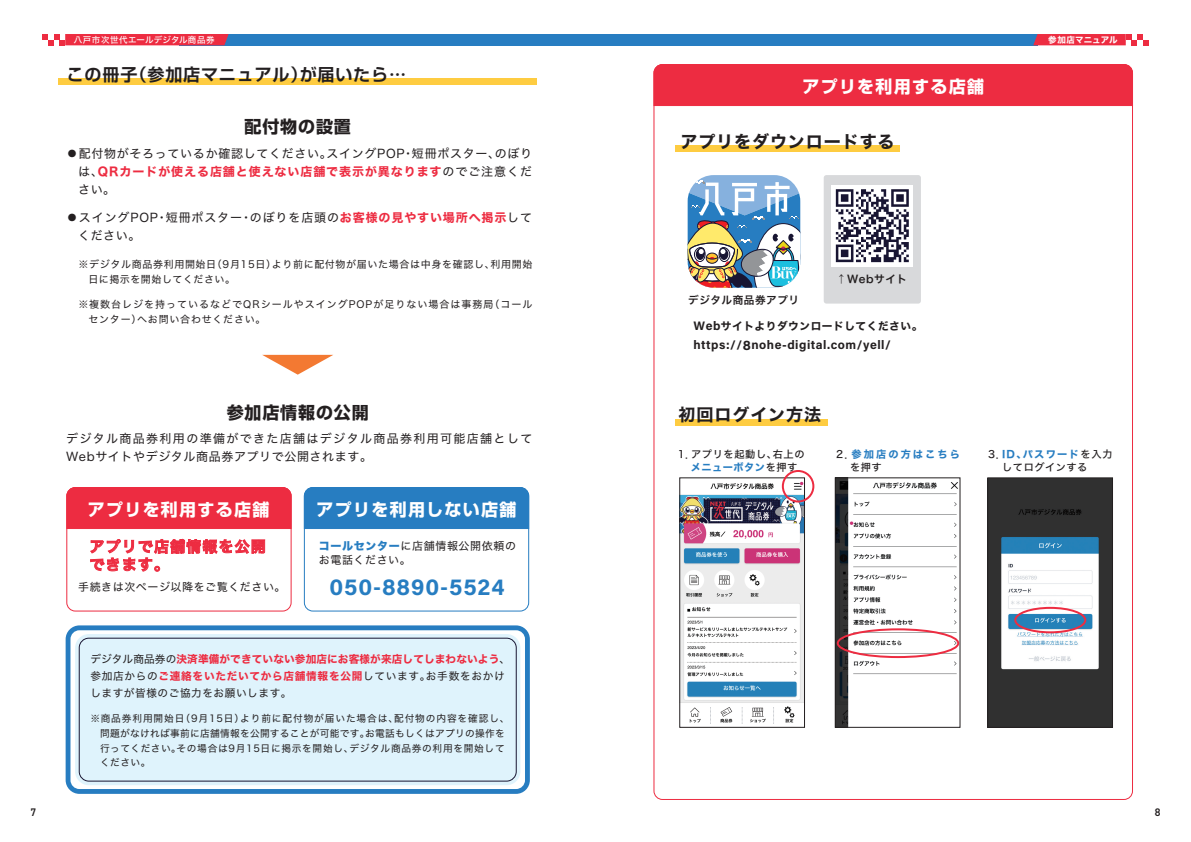
<style>
.page{position:relative;width:1191px;height:842px;background:#fff}
.page>*{position:absolute;margin:0;border:0;box-sizing:border-box;transform-origin:0 0}
.t1{font:700 23.4px "Acumin Pro";letter-spacing:.04em;color:#277dc1}
.t2{font:17.1px "Hiragino Sans W7";letter-spacing:.05em;color:#231f20}
.t3{font:700 17px "Shin Go Pr 5";letter-spacing:.075em;color:#fff}
.t4{font:700 17px "Shin Go Pr 5 De";letter-spacing:.05em;color:#231f20}
.t5{font:700 17px "Shin Go Pr 5";letter-spacing:.05em;color:#231f20}
.t6{font:15px/18px "Hiragino Sans W6";letter-spacing:.075em;color:#ed2c41}
.t7{font:700 12.3px "Acumin Pro";letter-spacing:.045em;color:#231f20}
.t8{font:12px/18px "Hiragino Sans W4";letter-spacing:.055em;color:#231f20}
.t9{font:12px/18px "Hiragino Sans W4";letter-spacing:.115em;color:#231f20}
.t10{font:12px "Hiragino Sans W7";letter-spacing:.075em;color:#ed2c41}
.t11{font:11px/14px "Hiragino Sans W4";letter-spacing:.05em;color:#231f20}
.t12{font:600 11px "DIN2014";color:#231f20}
.t13{font:10.7px/17.5px "Hiragino Sans W4";letter-spacing:.05em;color:#231f20}
.t14{font:10.7px "Hiragino Sans W7";letter-spacing:.01em;color:#ed2c41}
.t15{font:10.7px "Hiragino Sans W7";letter-spacing:.05em;color:#231f20}
.t16{font:10.6px "Hiragino Sans W6";letter-spacing:.05em;color:#231f20}
.t17{font:10.2px "Hiragino Sans W5";letter-spacing:.05em;color:#231f20}
.t18{font:10.2px "Hiragino Sans W7";letter-spacing:.13em;color:#277dc1}
.t19{font:10.2px "Hiragino Sans W7";letter-spacing:.205em;color:#277dc1}
.t20{font:10.2px "Hiragino Sans W7";letter-spacing:.05em;color:#277dc1}
.t21{font:10px/15px "Hiragino Sans W4";letter-spacing:.1em;color:#231f20}
.t22{font:10px/15px "Hiragino Sans W4";letter-spacing:.075em;color:#231f20}
.t23{font:9.7px/14.6px "Hiragino Sans W4";letter-spacing:.07em;color:#231f20}
.t24{font:8.5px "Hiragino Sans W5";letter-spacing:.05em;color:#fff}
.t25{font:8.5px "Hiragino Sans W7";color:#fff}
.s1{font-family:"Hiragino Sans W4";color:#231f20}
.s2{font-family:"Hiragino Sans W7";color:#ed2c41}
.s3{font-family:"Hiragino Sans W8";color:#277dc1}
.s4{font-size:20.7px}
.s5{font-family:"Acumin Pro";font-weight:700;font-size:12.3px}
.s6{font-size:13.9px}
.s7{font-family:"Hiragino Sans W5";color:#231f20}
</style>
<div class="page">
<img style="left:837px;top:480px;width:121px;height:245px">
<div style="left:653px;top:64px;width:480px;height:42px;background:#ed2c41"></div>
<img style="left:681px;top:480px;width:121px;height:244px">
<img style="left:989px;top:480px;width:121px;height:245px">
<div style="left:823px;top:175px;width:98px;height:129px;background:#d8d9db;border-radius:3px"></div>
<div style="left:831px;top:185px;width:82px;height:81px;background:#fff"></div>
<svg style="left:836px;top:189px;width:72px;height:73px"></svg>
<svg style="left:687px;top:175px;width:113px;height:113px"></svg>
<div style="left:679px;top:478px;width:125px;height:249px;border:1px solid #231f20"></div>
<div style="left:987px;top:478px;width:125px;height:249px;border:1px solid #231f20"></div>
<div style="left:782px;top:470px;width:32px;height:32px;border:2px solid #ed2c41;border-radius:50%"></div>
<div style="left:1014px;top:607px;width:72px;height:26px;border:2px solid #ed2c41;border-radius:50%"></div>
<div style="left:58px;top:79px;width:479px;height:6px;background:#fecc41"></div>
<div style="left:675px;top:145px;width:225px;height:7px;background:#fecc41"></div>
<div style="left:675px;top:419px;width:153px;height:6px;background:#fecc41"></div>
<svg style="left:262px;top:355px;width:71px;height:20px"></svg>
<div style="left:67px;top:487px;width:224px;height:124px;border:1px solid #ed2c41;border-radius:9px"></div>
<div style="left:304px;top:487px;width:225px;height:124px;border:1px solid #277dc1;border-radius:9px"></div>
<div style="left:66px;top:487px;width:226px;height:42px;background:#ed2c41"></div>
<div style="left:304px;top:487px;width:225px;height:42px;background:#277dc1"></div>
<svg style="left:90px;top:539px;width:175px;height:33px"></svg>
<svg style="left:66px;top:625px;width:464px;height:169px;background:#d0e7f4"></svg>
<div style="left:835px;top:478px;width:125px;height:249px;border:1px solid #231f20"></div>
<div style="left:836px;top:628px;width:123px;height:30px;border:2px solid #ed2c41;border-radius:50%"></div>
<div style="left:179px;top:34px;width:858px;height:11px;background:#277dc1"></div>
<svg style="left:43px;top:34px;width:186px;height:11px;background:#eb394d"></svg>
<svg style="left:1033px;top:34px;width:115px;height:11px"></svg>
<p class="t24" style="left:74px;top:32px;width:142px">八戸市次世代エールデジタル商品券</p>
<p class="t25" style="left:1048px;top:33px;width:71px">参加店マニュアル</p>
<h3 class="t4" style="left:67px;top:61px;width:341px">この冊子（参加店マニュアル）が届いたら…</h3>
<h3 class="t5" style="left:245px;top:113px;width:108px">配付物の設置</h3>
<p class="t8" style="left:66px;top:143px;width:467px">●配付物がそろっているか確認してください。スイングPOP・短冊ポスター、のぼり</p>
<p class="t10" style="left:78px;top:162px;width:455px"><span class="s1">は、</span>QRカードが使える店舗と使えない店舗で表示が異なります<span class="s1">のでご注意くだ</span></p>
<p class="t8" style="left:78px;top:179px;width:39px">さい。</p>
<p class="t8" style="left:78px;top:207px;width:455px;text-indent:-12px">●スイングPOP・短冊ポスター・のぼりを店頭の<span class="s2">お客様の見やすい場所へ掲示</span>してください。</p>
<p class="t22" style="left:88px;top:256px;width:445px;text-indent:-10px">※デジタル商品券利用開始日（9月15日）より前に配付物が届いた場合は中身を確認し、利用開始日に掲示を開始してください。</p>
<p class="t21" style="left:88px;top:296px;width:445px;text-indent:-10px">※複数台レジを持っているなどでQRシールやスイングPOPが足りない場合は事務局（コールセンター）へお問い合わせください。</p>
<h3 class="t5" style="left:227px;top:399px;width:143px">参加店情報の公開</h3>
<p class="t9" style="left:66px;top:429px;width:468px">デジタル商品券利用の準備ができた店舗はデジタル商品券利用可能店舗として<br>Webサイトやデジタル商品券アプリで公開されます。</p>
<h3 class="t3" style="left:88px;top:496px;width:183px">アプリを利用する店舗</h3>
<h3 class="t6" style="left:89px;top:537px;width:178px">アプリで店舗情報を公開できます。</h3>
<p class="t11" style="left:78px;top:579px;width:209px">手続きは次ページ以降をご覧ください。</p>
<h3 class="t3" style="left:317px;top:496px;width:201px">アプリを利用しない店舗</h3>
<p class="t11" style="left:319px;top:538px;width:199px"><span class="s3">コールセンター</span>に店舗情報公開依頼のお電話ください。</p>
<h1 class="t1" style="left:329px;top:570px;width:177px">050<span class="s4">-</span>8890<span class="s4">-</span>5524</h1>
<p class="t14" style="left:90px;top:650px;width:421px"><span class="s1">デジタル商品券の</span>決済準備ができていない参加店にお客様が来店してしまわないよう<span class="s1">、</span></p>
<p class="t13" style="left:90px;top:666px;width:416px">参加店からの<span class="s2">ご連絡をいただいてから店舗情報を公開</span>しています。お手数をおかけしますが皆様のご協力をお願いします。</p>
<p class="t23" style="left:100px;top:711px;width:411px;text-indent:-10px">※商品券利用開始日（9月15日）より前に配付物が届いた場合は、配付物の内容を確認し、問題がなければ事前に店舗情報を公開することが可能です。お電話もしくはアプリの操作を行ってください。その場合は9月15日に掲示を開始し、デジタル商品券の利用を開始してください。</p>
<h3 class="t3" style="left:802px;top:73px;width:183px">アプリを利用する店舗</h3>
<h2 class="t2" style="left:680px;top:128px;width:216px">アプリをダウンロードする</h2>
<p class="t16" style="left:836px;top:270px;width:73px">↑Webサイト</p>
<p class="t15" style="left:693px;top:317px;width:230px"><span class="s5">Web</span>サイトよりダウンロードしてください。</p>
<p class="t7" style="left:693px;top:336px;width:199px">https://<span class="s6">8</span>nohe-digital.com/yell/</p>
<p class="t16" style="left:688px;top:290px;width:112px">デジタル商品券アプリ</p>
<h2 class="t2" style="left:678px;top:401px;width:144px">初回ログイン方法</h2>
<p class="t17" style="left:677px;top:445px;width:128px">1．アプリを起動し、右上の</p>
<p class="t20" style="left:690px;top:459px;width:108px">メニューボタン<span class="s7">を押す</span></p>
<p class="t19" style="left:836px;top:446px;width:125px"><span class="s7">2．</span>参加店の方はこちら</p>
<p class="t17" style="left:850px;top:458px;width:33px">を押す</p>
<p class="t18" style="left:988px;top:446px;width:126px"><span class="s7">3．</span>ID、パスワード<span class="s7">を入力</span></p>
<p class="t17" style="left:1002px;top:458px;width:87px">してログインする</p>
<p class="t12" style="left:30px;top:805px;width:7px">7</p>
<p class="t12" style="left:1154px;top:805px;width:7px">8</p>
</div>
